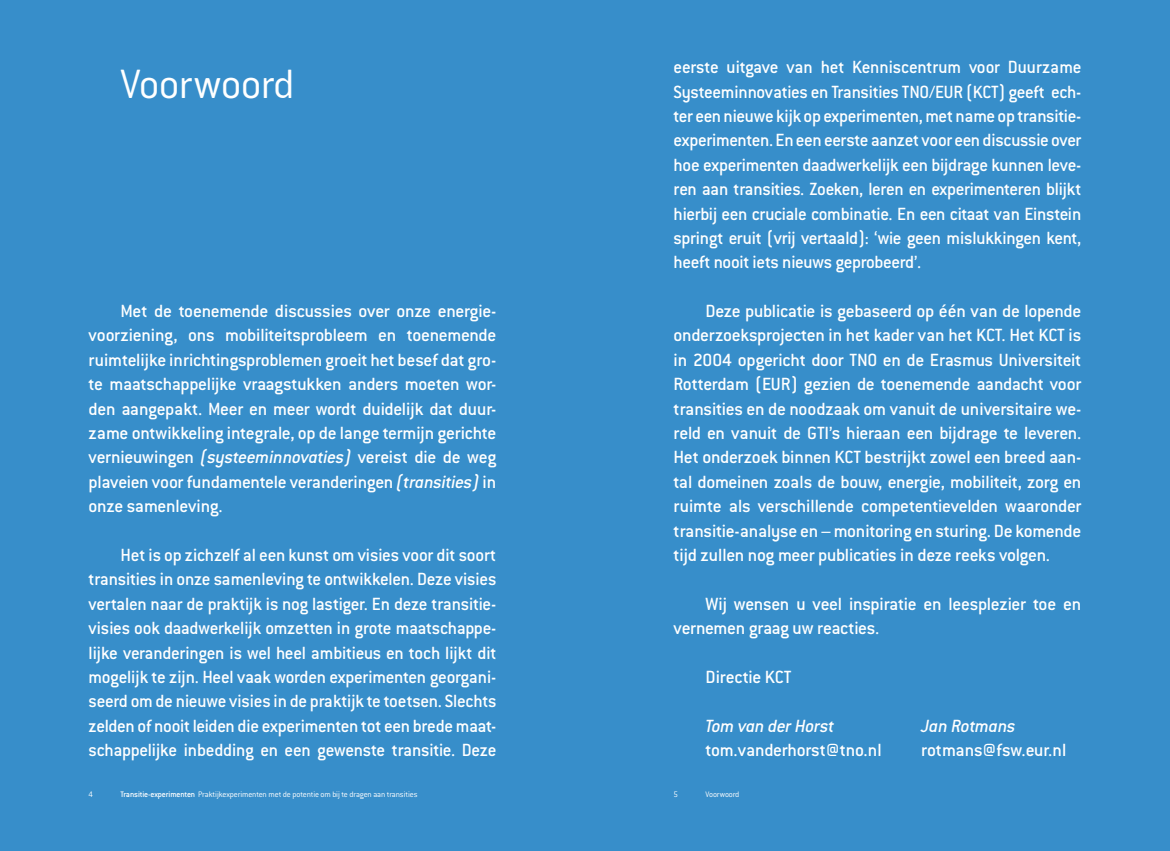
<style>
.page{position:relative;width:1170px;height:851px;background:#fff}
.page>*{position:absolute;margin:0;border:0;box-sizing:border-box;transform-origin:0 0}
.t1{font:300 45px "Conduit ITC";letter-spacing:-.015em;color:#fff}
.t2{font:500 19.38px/24.4px "Conduit ITC";letter-spacing:-.015em;color:#fff;text-align:justify}
.t3{font:italic 500 19.38px "Conduit ITC";letter-spacing:-.015em;color:#fff}
.t4{font:300 8.75px "Conduit ITC";letter-spacing:-.015em;color:#fff}
.s1{font-style:italic}
.s2{font-weight:500}
</style>
<div class="page">
<div style="left:0;top:0;width:585px;height:850px;background:#378eca"></div>
<div style="left:585px;top:0;width:584px;height:850px;background:#378eca"></div>
<h1 class="t1" style="left:120px;top:59px;width:175px">Voorwoord</h1>
<p class="t2" style="left:89px;top:299px;width:409px;text-indent:32px">Met de toenemende discussies over onze energie&shy;voorziening, ons mobiliteitsprobleem en toenemende ruimtelijke inrichtingsproblemen groeit het besef dat gro&shy;te maatschappelijke vraagstukken anders moeten wor&shy;den aangepakt. Meer en meer wordt duidelijk dat duur&shy;zame ontwikkeling integrale, op de lange termijn gerichte vernieuwingen <span class="s1">(systeeminnovaties)</span> vereist die de weg plaveien voor fundamentele veranderingen <span class="s1">(transities)</span> in onze samenleving.</p>
<p class="t2" style="left:89px;top:542px;width:409px;text-indent:32px">Het is op zichzelf al een kunst om visies voor dit soort transities in onze samenleving te ontwikkelen. Deze visies vertalen naar de praktijk is nog lastiger. En deze transitie&shy;visies ook daadwerkelijk omzetten in grote maatschappe&shy;lijke veranderingen is wel heel ambitieus en toch lijkt dit mogelijk te zijn. Heel vaak worden experimenten georgani&shy;seerd om de nieuwe visies in de praktijk te toetsen. Slechts zelden of nooit leiden die experimenten tot een brede maat&shy;schappelijke inbedding en een gewenste transitie. Deze</p>
<p class="t4" style="left:89px;top:789px;width:6px">4</p>
<p class="t4" style="left:120px;top:789px;width:298px"><span class="s2">Transitie-experimenten</span> Praktijkexperimenten met de potentie om bij te dragen aan transities</p>
<p class="t2" style="left:673px;top:55px;width:409px">eerste uitgave van het Kenniscentrum voor Duurzame Systeeminnovaties en Transities TNO/EUR (KCT) geeft ech&shy;ter een nieuwe kijk op experimenten, met name op transitie&shy;experimenten. En een eerste aanzet voor een discussie over hoe experimenten daadwerkelijk een bijdrage kunnen leve&shy;ren aan transities. Zoeken, leren en experimenteren blijkt hierbij een cruciale combinatie. En een citaat van Einstein springt eruit (vrij vertaald): ‘wie geen mislukkingen kent, heeft nooit iets nieuws geprobeerd’.</p>
<p class="t2" style="left:673px;top:299px;width:409px;text-indent:32px">Deze publicatie is gebaseerd op één van de lopende onderzoeksprojecten in het kader van het KCT. Het KCT is in 2004 opgericht door TNO en de Erasmus Universiteit Rotterdam (EUR) gezien de toenemende aandacht voor transities en de noodzaak om vanuit de universitaire we&shy;reld en vanuit de GTI’s hieraan een bijdrage te leveren.<br>Het onderzoek binnen KCT bestrijkt zowel een breed aan&shy;tal domeinen zoals de bouw, energie, mobiliteit, zorg en ruimte als verschillende competentievelden waaronder transitie-analyse en – monitoring en sturing. De komende tijd zullen nog meer publicaties in deze reeks volgen.</p>
<p class="t2" style="left:673px;top:591px;width:409px;text-indent:32px">Wij wensen u veel inspiratie en leesplezier toe en vernemen graag uw reacties.</p>
<p class="t2" style="left:705px;top:664px;width:87px">Directie KCT</p>
<p class="t3" style="left:705px;top:714px;width:130px">Tom van der Horst</p>
<p class="t3" style="left:921px;top:714px;width:96px">Jan Rotmans</p>
<p class="t2" style="left:705px;top:737px;width:177px">tom.vanderhorst@tno.nl</p>
<p class="t2" style="left:921px;top:737px;width:146px">rotmans@fsw.eur.nl</p>
<p class="t4" style="left:673px;top:789px;width:6px">5</p>
<p class="t4" style="left:705px;top:789px;width:35px">Voorwoord</p>
</div>
